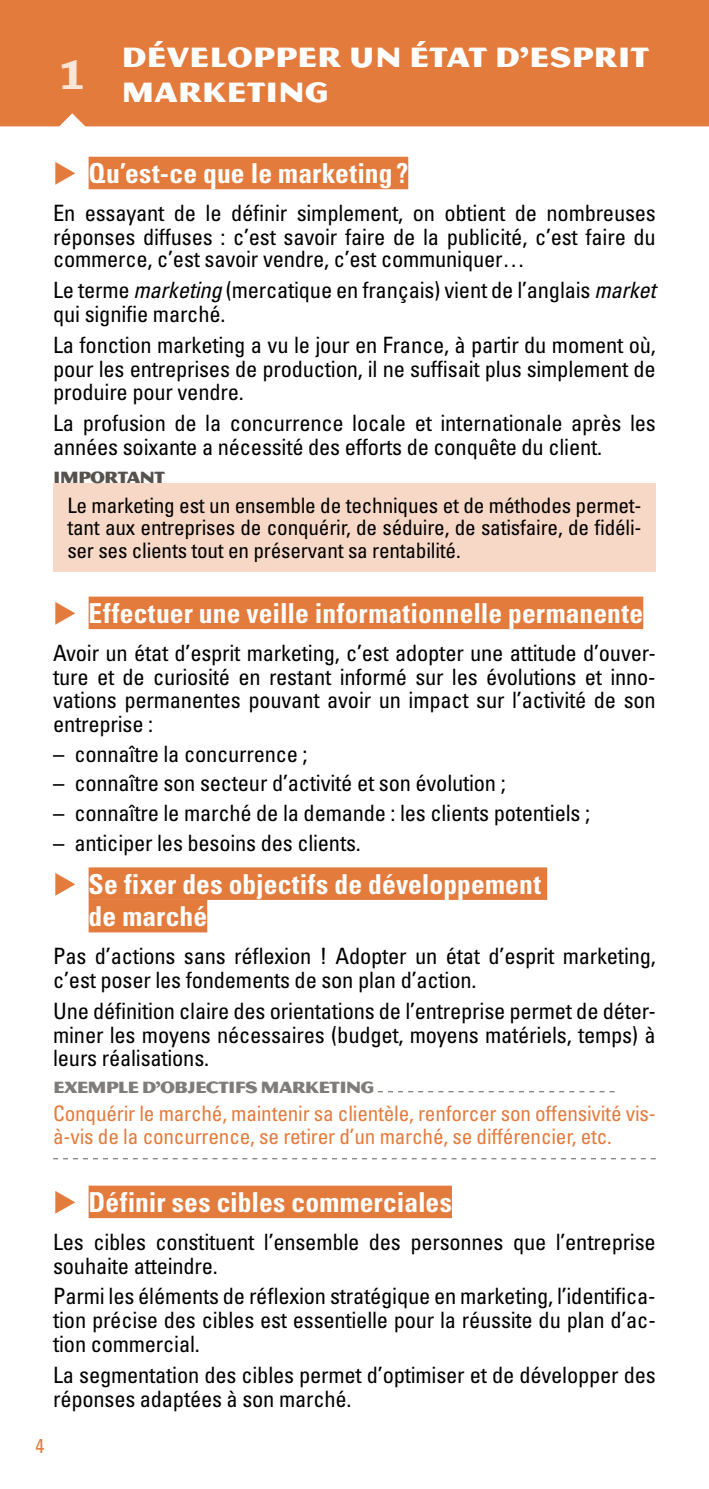
<style>
.page{position:relative;width:709px;height:1489px;background:#fff}
.page>*{position:absolute;margin:0;border:0;box-sizing:border-box;transform-origin:0 0}
.t1{font:700 45px "Chaparral Pro";color:#f9e5d8}
.t2{font:30px/35px "Magnesium MVB Std";color:#fff}
.t3{font:700 condensed 27.5px/32.5px "Univers LT Std";letter-spacing:.005em;color:#fff}
.t4{font:condensed 22.5px/23.8px "Univers LT Std";letter-spacing:-.01em;color:#000;text-align:justify}
.t5{font:condensed 21.25px/22.5px "Univers LT Std";letter-spacing:-.01em;color:#000;text-align:justify}
.t6{font:condensed 21.25px/22.5px "Univers LT Std";letter-spacing:-.01em;color:#e37b3d}
.t7{font:condensed 20px "Univers LT Std";color:#e37b3d}
.t8{font:17.5px "Magnesium MVB Std";letter-spacing:-.05em;color:#7f7c7a}
.t9{font:17.5px "Magnesium MVB Std";letter-spacing:-.05em;color:#55524e}
.s1{font-style:italic}
.s2{font-family:"Frutiger LT Std";font-stretch:normal}
</style>
<div class="page">
<div style="left:0;top:0;width:709px;height:126px;background:#e37b3d"></div>
<div style="left:89px;top:157px;width:319px;height:32px;background:#e37b3d"></div>
<div style="left:89px;top:596px;width:554px;height:33px;background:#e37b3d"></div>
<div style="left:89px;top:867px;width:458px;height:32px;background:#e37b3d"></div>
<div style="left:89px;top:899px;width:118px;height:33px;background:#e37b3d"></div>
<svg style="left:53px;top:1158px;width:603px;height:1px"></svg>
<div style="left:89px;top:1185px;width:363px;height:32px;background:#e37b3d"></div>
<div style="left:53px;top:483px;width:603px;height:89px;background:#f7d7c5"></div>
<svg style="left:378px;top:1091px;width:236px;height:1px"></svg>
<h1 class="t1" style="left:59px;top:48px;width:27px">1</h1>
<h2 class="t2" style="left:121px;top:39px;width:529px">DÉVELOPPER UN ÉTAT D’ESPRIT<br>MARKETING</h2>
<p class="t3" style="left:89px;top:157px;width:321px">Qu’est-ce que le marketing ?</p>
<p class="t4" style="left:53px;top:201px;width:604px">En essayant de le définir simplement, on obtient de nombreuses réponses diffuses : c’est savoir faire de la publicité, c’est faire du commerce, c’est savoir vendre, c’est communiquer…</p>
<p class="t4" style="left:53px;top:278px;width:604px">Le terme <span class="s1">marketing</span> (mercatique en français) vient de l’anglais <span class="s1">market </span>qui signifie marché.</p>
<p class="t4" style="left:53px;top:332px;width:604px">La fonction marketing a vu le jour en France, à partir du moment où, pour les entreprises de production, il ne suffisait plus simplement de produire pour vendre.</p>
<p class="t4" style="left:53px;top:411px;width:604px">La profusion de la concurrence locale et internationale après les années soixante a nécessité des efforts de conquête du client.</p>
<p class="t9" style="left:53px;top:467px;width:113px">IMPORTANT</p>
<p class="t5" style="left:67px;top:493px;width:576px">Le marketing est un ensemble de techniques et de méthodes permet&shy;tant aux entreprises de conquérir, de séduire, de satisfaire, de fidéli&shy;ser ses clients tout en préservant sa rentabilité.</p>
<p class="t3" style="left:89px;top:596px;width:556px">Effectuer une veille informationnelle permanente</p>
<p class="t4" style="left:53px;top:640px;width:604px">Avoir un état d’esprit marketing, c’est adopter une attitude d’ouver&shy;ture et de curiosité en restant informé sur les évolutions et inno&shy;vations permanentes pouvant avoir un impact sur l’activité de son entreprise :</p>
<p class="t4" style="left:53px;top:741px;width:256px"><span class="s2">–</span> connaître la concurrence ;</p>
<p class="t4" style="left:53px;top:771px;width:454px"><span class="s2">–</span> connaître son secteur d’activité et son évolution ;</p>
<p class="t4" style="left:53px;top:800px;width:538px"><span class="s2">–</span> connaître le marché de la demande : les clients potentiels ;</p>
<p class="t4" style="left:53px;top:830px;width:309px"><span class="s2">–</span> anticiper les besoins des clients.</p>
<p class="t3" style="left:89px;top:867px;width:454px">Se fixer des objectifs de développement de marché</p>
<p class="t4" style="left:53px;top:943px;width:604px">Pas d’actions sans réflexion ! Adopter un état d’esprit marketing, c’est poser les fondements de son plan d’action.</p>
<p class="t4" style="left:53px;top:998px;width:604px">Une définition claire des orientations de l’entreprise permet de déter&shy;miner les moyens nécessaires (budget, moyens matériels, temps) à leurs réalisations.</p>
<p class="t6" style="left:53px;top:1102px;width:604px">Conquérir le marché, maintenir sa clientèle, renforcer son offensivité vis&shy;à-vis de la concurrence, se retirer d’un marché, se différencier, etc.</p>
<p class="t8" style="left:53px;top:1076px;width:323px">EXEMPLE D’OBJECTIFS MARKETING</p>
<p class="t3" style="left:89px;top:1185px;width:365px">Définir ses cibles commerciales</p>
<p class="t4" style="left:53px;top:1229px;width:604px">Les cibles constituent l’ensemble des personnes que l’entreprise souhaite atteindre.</p>
<p class="t4" style="left:53px;top:1284px;width:604px">Parmi les éléments de réflexion stratégique en marketing, l’identifica&shy;tion précise des cibles est essentielle pour la réussite du plan d’ac&shy;tion commercial.</p>
<p class="t4" style="left:53px;top:1362px;width:604px">La segmentation des cibles permet d’optimiser et de développer des réponses adaptées à son marché.</p>
<p class="t7" style="left:35px;top:1433px;width:10px">4</p>
</div>
